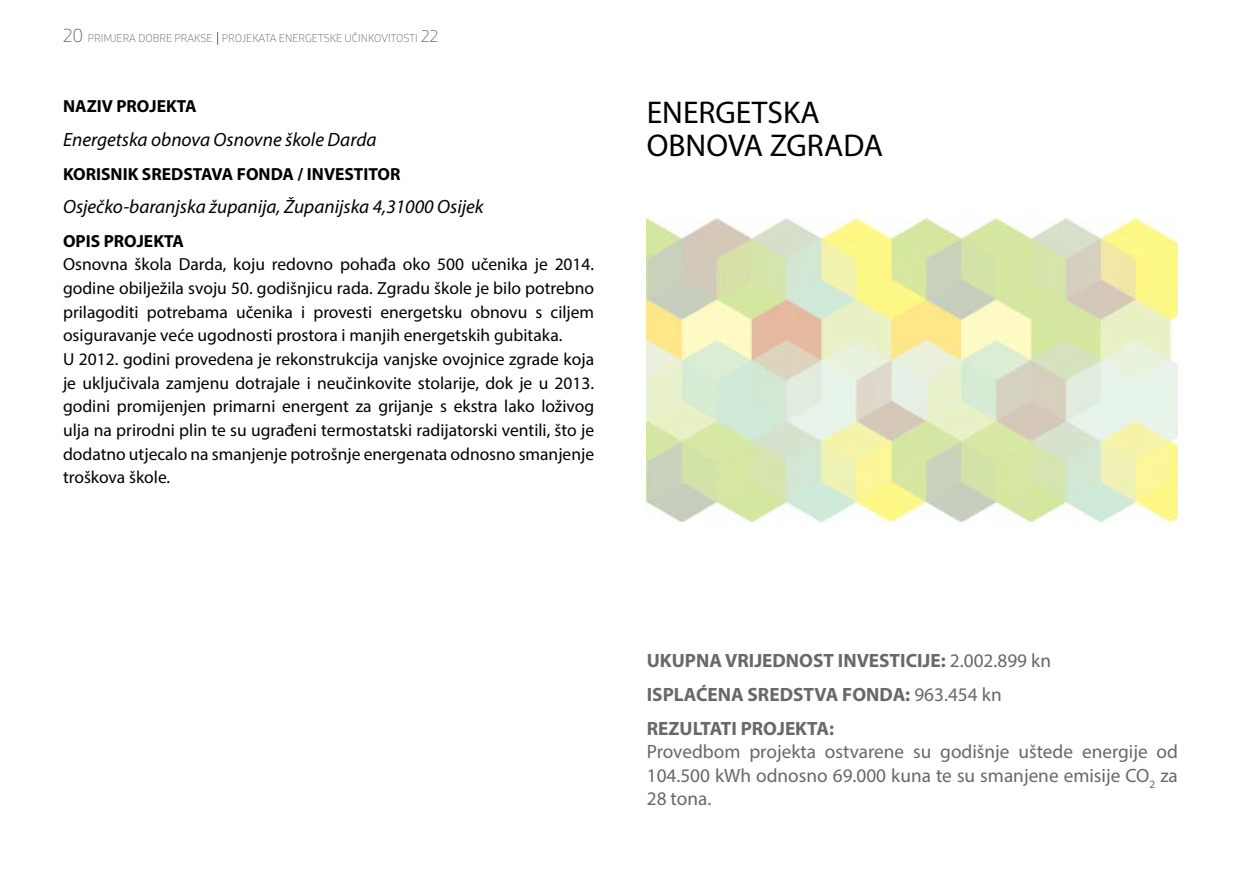
<style>
.page{position:relative;width:1241px;height:874px;background:#fff}
.page>*{position:absolute;margin:0;border:0;box-sizing:border-box;transform-origin:0 0}
.t1{font:31.5px/33.2px "Myriad Pro";color:#000}
.t2{font:19.25px/23.6px "Myriad Pro";color:#67686b;text-align:justify}
.t3{font:700 19.25px/33.6px "Myriad Pro";color:#67686b}
.t4{font:italic 19.25px "Myriad Pro";color:#000}
.t5{font:17.5px/23.6px "Myriad Pro";color:#000}
.t6{font:700 17.5px "Myriad Pro";color:#000}
.t7{font:300 10.5px "Stobi Sans";color:#67686b}
.s1{font-size:17.5px}
.s2{font-size:15.75px}
.s3{font-weight:400}
</style>
<div class="page">
<svg style="left:217px;top:32px;width:1px;height:13px"></svg>
<img style="left:646px;top:219px;width:531px;height:302px">
<p class="t7" style="left:63px;top:31px;width:377px"><span class="s1">20</span> PRIMJERA DOBRE PRAKSE PROJEKATA ENERGETSKE UČINKOVITOSTI <span class="s2">22</span></p>
<p class="t6" style="left:63px;top:95px;width:135px">NAZIV PROJEKTA</p>
<p class="t4" style="left:63px;top:128px;width:315px">Energetska obnova Osnovne škole Darda</p>
<p class="t6" style="left:63px;top:162px;width:339px">KORISNIK SREDSTAVA FONDA / INVESTITOR</p>
<p class="t4" style="left:63px;top:195px;width:422px">Osječko-baranjska županija, Županijska 4,31000 Osijek</p>
<p class="t6" style="left:63px;top:229px;width:122px">OPIS PROJEKTA</p>
<p class="t5" style="left:63px;top:252px;width:532px">Osnovna škola Darda, koju redovno pohađa oko 500 učenika je 2014. godine obilježila svoju 50. godišnjicu rada. Zgradu škole je bilo potrebno prilagoditi potrebama učenika i provesti energetsku obnovu s ciljem osiguravanje veće ugodnosti prostora i manjih energetskih gubitaka.<br>U 2012. godini provedena je rekonstrukcija vanjske ovojnice zgrade koja je uključivala zamjenu dotrajale i neučinkovite stolarije, dok je u 2013. godini promijenjen primarni energent za grijanje s ekstra lako loživog ulja na prirodni plin te su ugrađeni termostatski radijatorski ventili, što je dodatno utjecalo na smanjenje potrošnje energenata odnosno smanjenje troškova škole.</p>
<h1 class="t1" style="left:646px;top:95px;width:238px">ENERGETSKA<br>OBNOVA ZGRADA</h1>
<p class="t3" style="left:646px;top:643px;width:406px">UKUPNA VRIJEDNOST INVESTICIJE: <span class="s3">2.002.899 kn<br></span>ISPLAĆENA SREDSTVA FONDA: <span class="s3">963.454 kn<br></span>REZULTATI PROJEKTA:</p>
<p class="t2" style="left:646px;top:739px;width:532px">Provedbom projekta ostvarene su godišnje uštede energije od 104.500 kWh odnosno 69.000 kuna te su smanjene emisije CO<sub>2</sub> za 28 tona.</p>
</div>
